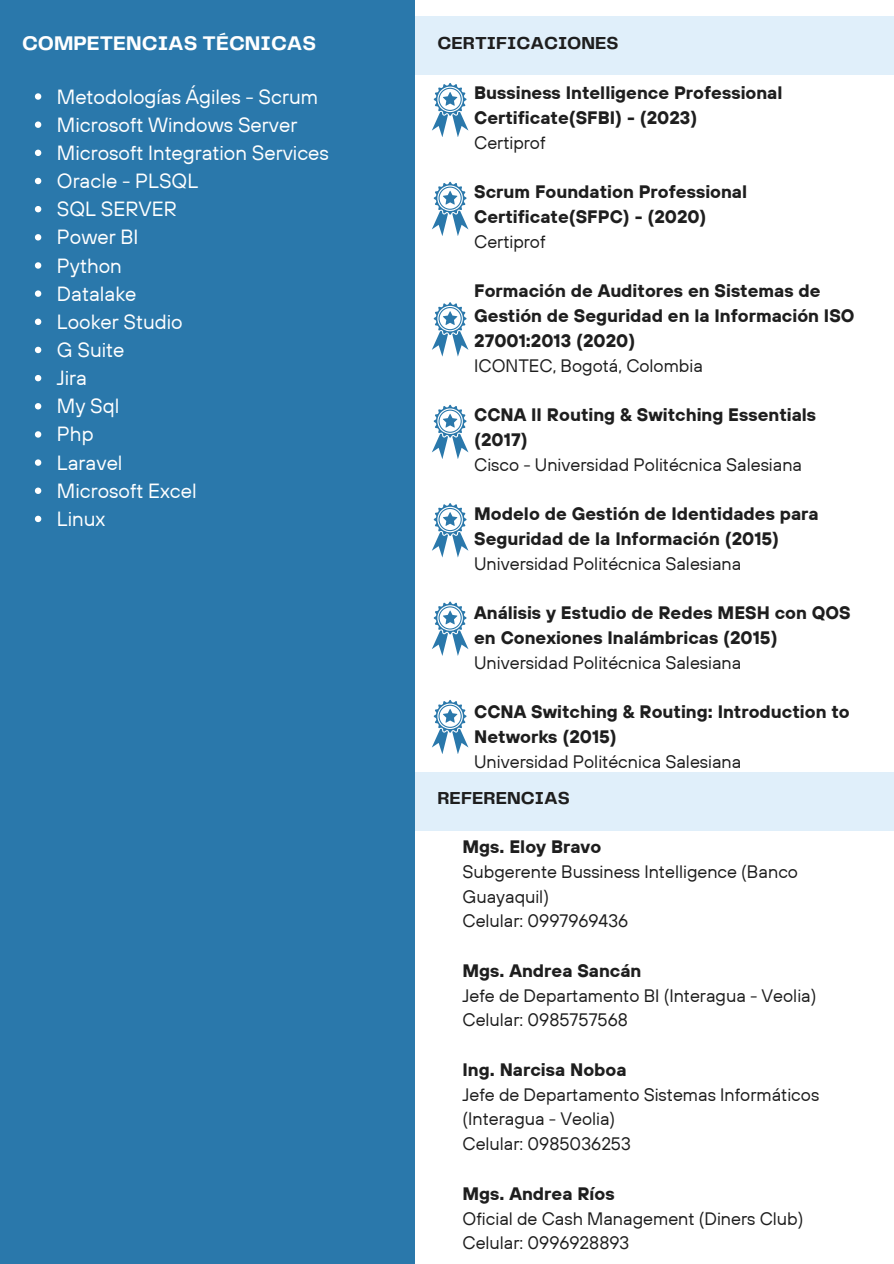
<style>
.page{position:relative;width:894px;height:1264px;background:#fff}
.page>*{position:absolute;margin:0;border:0;box-sizing:border-box;transform-origin:0 0}
.t1{font:20.4px "TT Hoves";color:#fff}
.t2{font:700 20.4px "Telegraf";color:#fff}
.t3{font:700 18px/24.8px "TT Hoves";color:#1e1e1e}
.t4{font:18px/24.8px "TT Hoves";color:#1e1e1e}
.t5{font:700 18px "Telegraf";color:#1e1e1e}
</style>
<div class="page">
<div style="left:0;top:0;width:415px;height:1263px;background:#2a78ab"></div>
<div style="left:415px;top:16px;width:478px;height:58px;background:#e0effa"></div>
<svg style="left:432px;top:83px;width:36px;height:54px"></svg>
<svg style="left:432px;top:182px;width:36px;height:54px"></svg>
<svg style="left:432px;top:302px;width:36px;height:54px"></svg>
<svg style="left:432px;top:405px;width:36px;height:54px"></svg>
<svg style="left:432px;top:503px;width:36px;height:54px"></svg>
<svg style="left:432px;top:601px;width:36px;height:54px"></svg>
<div style="left:415px;top:772px;width:478px;height:58px;background:#e0effa"></div>
<svg style="left:35px;top:93px;width:6px;height:7px"></svg>
<svg style="left:35px;top:121px;width:6px;height:7px"></svg>
<svg style="left:35px;top:150px;width:6px;height:6px"></svg>
<svg style="left:35px;top:178px;width:6px;height:6px"></svg>
<svg style="left:35px;top:206px;width:6px;height:6px"></svg>
<svg style="left:35px;top:234px;width:6px;height:6px"></svg>
<svg style="left:35px;top:262px;width:6px;height:7px"></svg>
<svg style="left:35px;top:290px;width:6px;height:7px"></svg>
<svg style="left:35px;top:318px;width:6px;height:7px"></svg>
<svg style="left:35px;top:347px;width:6px;height:6px"></svg>
<svg style="left:35px;top:375px;width:6px;height:6px"></svg>
<svg style="left:35px;top:403px;width:6px;height:6px"></svg>
<svg style="left:35px;top:431px;width:6px;height:6px"></svg>
<svg style="left:35px;top:459px;width:6px;height:7px"></svg>
<svg style="left:35px;top:487px;width:6px;height:7px"></svg>
<svg style="left:35px;top:515px;width:6px;height:7px"></svg>
<svg style="left:432px;top:700px;width:36px;height:54px"></svg>
<p class="t2" style="left:22px;top:35px;width:295px">COMPETENCIAS TÉCNICAS</p>
<p class="t1" style="left:57px;top:83px;width:262px">Metodologías Ágiles - Scrum</p>
<p class="t1" style="left:57px;top:111px;width:242px">Microsoft Windows Server</p>
<p class="t1" style="left:57px;top:139px;width:273px">Microsoft Integration Services</p>
<p class="t1" style="left:57px;top:168px;width:143px">Oracle - PLSQL</p>
<p class="t1" style="left:57px;top:196px;width:121px">SQL SERVER</p>
<p class="t1" style="left:57px;top:224px;width:83px">Power BI</p>
<p class="t1" style="left:57px;top:252px;width:66px">Python</p>
<p class="t1" style="left:57px;top:280px;width:81px">Datalake</p>
<p class="t1" style="left:57px;top:308px;width:127px">Looker Studio</p>
<p class="t1" style="left:57px;top:336px;width:69px">G Suite</p>
<h1 class="t1" style="left:57px;top:365px;width:32px">Jira</h1>
<p class="t1" style="left:57px;top:393px;width:64px">My Sql</p>
<p class="t1" style="left:57px;top:421px;width:38px">Php</p>
<p class="t1" style="left:57px;top:449px;width:67px">Laravel</p>
<p class="t1" style="left:57px;top:477px;width:141px">Microsoft Excel</p>
<p class="t1" style="left:57px;top:505px;width:50px">Linux</p>
<p class="t5" style="left:437px;top:35px;width:183px">CERTIFICACIONES</p>
<h1 class="t3" style="left:474px;top:80px;width:310px">Bussiness Intelligence Professional<br>Certificate(SFBI) - (2023)</h1>
<p class="t4" style="left:474px;top:130px;width:73px">Certiprof</p>
<p class="t3" style="left:474px;top:179px;width:274px">Scrum Foundation Professional<br>Certificate(SFPC) - (2020)</p>
<p class="t4" style="left:474px;top:229px;width:73px">Certiprof</p>
<p class="t3" style="left:474px;top:278px;width:382px">Formación de Auditores en Sistemas de<br>Gestión de Seguridad en la Información ISO<br>27001:2013 (2020)</p>
<p class="t4" style="left:474px;top:352px;width:230px">ICONTEC, Bogotá, Colombia</p>
<p class="t3" style="left:474px;top:402px;width:343px">CCNA II Routing &amp; Switching Essentials (2017)</p>
<p class="t4" style="left:474px;top:451px;width:329px">Cisco - Universidad Politécnica Salesiana</p>
<p class="t3" style="left:474px;top:501px;width:346px">Modelo de Gestión de Identidades para<br>Seguridad de la Información (2015)</p>
<p class="t4" style="left:474px;top:550px;width:269px">Universidad Politécnica Salesiana</p>
<p class="t3" style="left:474px;top:600px;width:378px">Análisis y Estudio de Redes MESH con QOS en Conexiones Inalámbricas (2015)</p>
<p class="t4" style="left:474px;top:649px;width:269px">Universidad Politécnica Salesiana</p>
<p class="t3" style="left:474px;top:699px;width:377px">CCNA Switching &amp; Routing: Introduction to<br>Networks (2015)</p>
<p class="t4" style="left:474px;top:748px;width:269px">Universidad Politécnica Salesiana</p>
<p class="t5" style="left:437px;top:790px;width:134px">REFERENCIAS</p>
<p class="t3" style="left:462px;top:834px;width:140px">Mgs. Eloy Bravo</p>
<h1 class="t4" style="left:462px;top:858px;width:337px">Subgerente Bussiness Intelligence (Banco<br>Guayaquil)</h1>
<p class="t4" style="left:462px;top:908px;width:167px">Celular: 0997969436</p>
<p class="t3" style="left:462px;top:957px;width:180px">Mgs. Andrea Sancán</p>
<p class="t4" style="left:462px;top:982px;width:355px">Jefe de Departamento BI (Interagua - Veolia)</p>
<p class="t4" style="left:462px;top:1007px;width:167px">Celular: 0985757568</p>
<p class="t3" style="left:462px;top:1056px;width:165px">Ing. Narcisa Noboa</p>
<p class="t4" style="left:462px;top:1081px;width:358px">Jefe de Departamento Sistemas Informáticos (Interagua - Veolia)</p>
<p class="t4" style="left:462px;top:1131px;width:170px">Celular: 0985036253</p>
<p class="t3" style="left:462px;top:1180px;width:153px">Mgs. Andrea Ríos</p>
<p class="t4" style="left:462px;top:1205px;width:342px">Oficial de Cash Management (Diners Club)</p>
<p class="t4" style="left:462px;top:1230px;width:168px">Celular: 0996928893</p>
</div>
